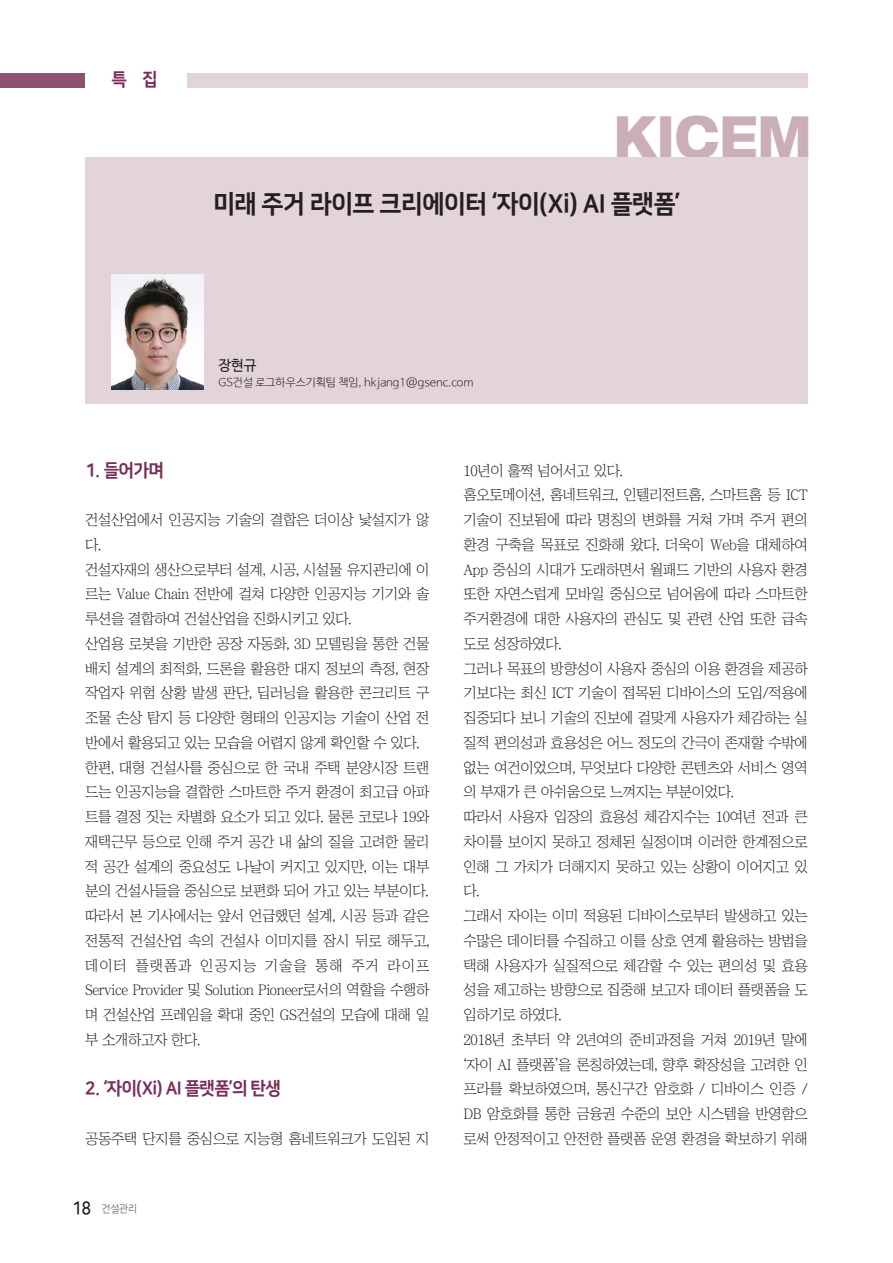
<style>
.page{position:relative;width:893px;height:1263px;background:#fff}
.page>*{position:absolute;margin:0;border:0;box-sizing:border-box;transform-origin:0 0}
.t1{font:800 expanded 58.05px "Helvetica 83";color:#caafb8;scale:.8 1}
.t2{font:25.5px "Nanum Square EB";letter-spacing:-.025em;color:#231f20;scale:.95 1}
._1{font:18px "Nanum Square EB";letter-spacing:-.04em;color:#792e58;scale:.95 1}
.본문-신{font:14.7px/24.8px "Chosunilbo NM";letter-spacing:-.025em;color:#231f20;text-align:justify}
.상단저자이름{font:14.25px "Nanum Barun Gothic";color:#231f20}
.상단저자소속{font:300 11.25px "Nanum Barun Gothic";color:#231f20}
.t3{font:10.5px "Nanum Square R";color:#6c6d70;scale:.95 1}
.s1{font-family:"Nanum Square B";font-size:18px;color:#231f20}
</style>
<div class="page">
<div style="left:187px;top:73px;width:621px;height:15px;background:#e2d4d8"></div>
<div style="left:0;top:73px;width:85px;height:15px;background:#8d526d"></div>
<div style="left:85px;top:157px;width:723px;height:247px;background:#e2d4d8"></div>
<img style="left:111px;top:274px;width:92px;height:115px">
<p class="_1" style="left:112px;top:69px;width:50px">특 집</p>
<h1 class="t1" style="left:614px;top:100px;width:249px">KICEM</h1>
<p class="t2" style="left:213px;top:190px;width:493px">미래 주거 라이프 크리에이터 ‘자이(Xi) AI 플랫폼’</p>
<p class="상단저자이름" style="left:218px;top:358px;width:40px">장현규</p>
<p class="상단저자소속" style="left:218px;top:376px;width:257px">GS건설 로그하우스기획팀 책임, hkjang1@gsenc.com</p>
<p class="_1" style="left:85px;top:460px;width:85px">1. 들어가며</p>
<p class="본문-신" style="left:85px;top:507px;width:346px">건설산업에서 인공지능 기술의 결합은 더이상 낯설지가 않 다.</p>
<p class="본문-신" style="left:85px;top:557px;width:346px">건설자재의 생산으로부터 설계, 시공, 시설물 유지관리에 이 르는 Value Chain 전반에 걸쳐 다양한 인공지능 기기와 솔 루션을 결합하여 건설산업을 진화시키고 있다.</p>
<p class="본문-신" style="left:85px;top:631px;width:346px">산업용 로봇을 기반한 공장 자동화, 3D 모델링을 통한 건물 배치 설계의 최적화, 드론을 활용한 대지 정보의 측정, 현장 작업자 위험 상황 발생 판단, 딥러닝을 활용한 콘크리트 구 조물 손상 탐지 등 다양한 형태의 인공지능 기술이 산업 전 반에서 활용되고 있는 모습을 어렵지 않게 확인할 수 있다.</p>
<p class="본문-신" style="left:85px;top:755px;width:346px">한편, 대형 건설사를 중심으로 한 국내 주택 분양시장 트랜 드는 인공지능을 결합한 스마트한 주거 환경이 최고급 아파 트를 결정 짓는 차별화 요소가 되고 있다. 물론 코로나 19와 재택근무 등으로 인해 주거 공간 내 삶의 질을 고려한 물리 적 공간 설계의 중요성도 나날이 커지고 있지만, 이는 대부 분의 건설사들을 중심으로 보편화 되어 가고 있는 부분이다.</p>
<p class="본문-신" style="left:85px;top:903px;width:346px">따라서 본 기사에서는 앞서 언급했던 설계, 시공 등과 같은 전통적 건설산업 속의 건설사 이미지를 잠시 뒤로 해두고, 데이터 플랫폼과 인공지능 기술을 통해 주거 라이프 Service Provider 및 Solution Pioneer로서의 역할을 수행하 며 건설산업 프레임을 확대 중인 GS건설의 모습에 대해 일 부 소개하고자 한다.</p>
<p class="_1" style="left:85px;top:1079px;width:208px">2. ‘자이(Xi) AI 플랫폼’의 탄생</p>
<p class="본문-신" style="left:85px;top:1126px;width:346px">공동주택 단지를 중심으로 지능형 홈네트워크가 도입된 지</p>
<p class="t3" style="left:72px;top:1204px;width:70px"><span class="s1">18</span> 건설관리</p>
<p class="본문-신" style="left:463px;top:458px;width:161px">10년이 훌쩍 넘어서고 있다.</p>
<p class="본문-신" style="left:463px;top:483px;width:346px">홈오토메이션, 홈네트워크, 인텔리전트홈, 스마트홈 등 ICT 기술이 진보됨에 따라 명칭의 변화를 거쳐 가며 주거 편의 환경 구축을 목표로 진화해 왔다. 더욱이 Web을 대체하여 App 중심의 시대가 도래하면서 월패드 기반의 사용자 환경 또한 자연스럽게 모바일 중심으로 넘어옴에 따라 스마트한 주거환경에 대한 사용자의 관심도 및 관련 산업 또한 급속 도로 성장하였다.</p>
<p class="본문-신" style="left:463px;top:656px;width:346px">그러나 목표의 방향성이 사용자 중심의 이용 환경을 제공하 기보다는 최신 ICT 기술이 접목된 디바이스의 도입/적용에 집중되다 보니 기술의 진보에 걸맞게 사용자가 체감하는 실 질적 편의성과 효용성은 어느 정도의 간극이 존재할 수밖에 없는 여건이었으며, 무엇보다 다양한 콘텐츠와 서비스 영역 의 부재가 큰 아쉬움으로 느껴지는 부분이었다.</p>
<p class="본문-신" style="left:463px;top:804px;width:346px">따라서 사용자 입장의 효용성 체감지수는 10여년 전과 큰 차이를 보이지 못하고 정체된 실정이며 이러한 한계점으로 인해 그 가치가 더해지지 못하고 있는 상황이 이어지고 있 다.</p>
<p class="본문-신" style="left:463px;top:903px;width:346px">그래서 자이는 이미 적용된 디바이스로부터 발생하고 있는 수많은 데이터를 수집하고 이를 상호 연계 활용하는 방법을 택해 사용자가 실질적으로 체감할 수 있는 편의성 및 효용 성을 제고하는 방향으로 집중해 보고자 데이터 플랫폼을 도 입하기로 하였다.</p>
<p class="본문-신" style="left:463px;top:1027px;width:346px">2018년 초부터 약 2년여의 준비과정을 거쳐 2019년 말에 ‘자이 AI 플랫폼’을 론칭하였는데, 향후 확장성을 고려한 인 프라를 확보하였으며, 통신구간 암호화 / 디바이스 인증 / DB 암호화를 통한 금융권 수준의 보안 시스템을 반영함으 로써 안정적이고 안전한 플랫폼 운영 환경을 확보하기 위해</p>
</div>
